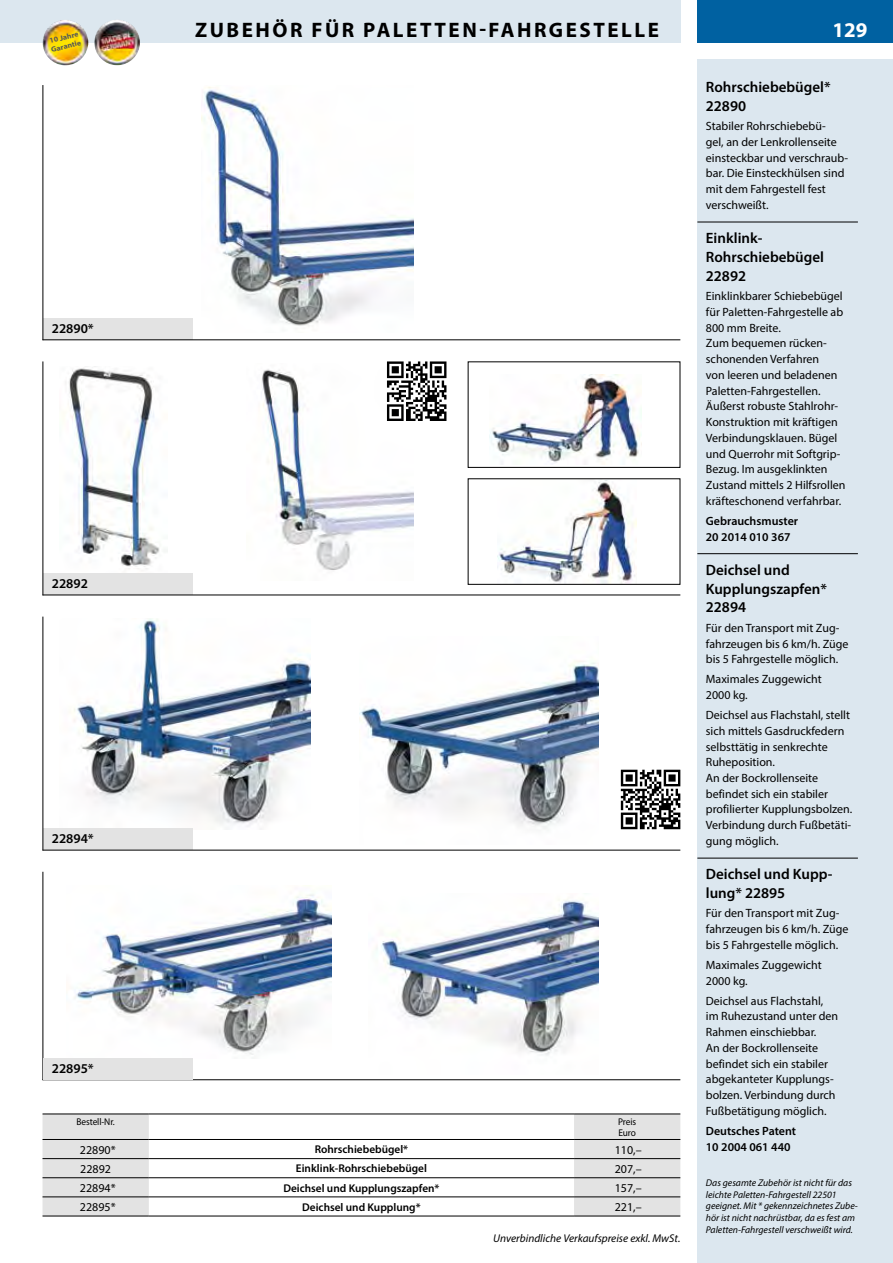
<style>
.page{position:relative;width:893px;height:1263px;background:#fff}
.page>*{position:absolute;margin:0;border:0;box-sizing:border-box;transform-origin:0 0}
.t1{font:700 21px "Myriad Pro";letter-spacing:.12em;color:#000}
.t2{font:700 21px "Myriad Pro";color:#fff}
.t3{font:600 15px/18.8px "Myriad Pro";color:#000}
.t4{font:600 13.5px "Myriad Pro";color:#000}
.t5{font:12px/15.8px "Myriad Pro";color:#000}
.t6{font:600 12px/15.8px "Myriad Pro";color:#000}
.t7{font:600 11.25px "Myriad Pro";color:#000}
.t8{font:italic 11.25px "Myriad Pro";color:#000}
.t9{font:italic 9.75px/11.7px "Myriad Pro";color:#000}
.t10{font:9.75px/10.5px "Myriad Pro";letter-spacing:-.01em;color:#000;scale:.96 1}
.t11{font:700 7.5px/9px "Myriad Pro";color:#575756;scale:1.05 1}
</style>
<div class="page">
<div style="left:0;top:0;width:680px;height:43px;background:#dce7ef"></div>
<div style="left:697px;top:0;width:196px;height:43px;background:#0061a1"></div>
<div style="left:697px;top:60px;width:196px;height:1203px;background:#dce7ef"></div>
<hr style="left:43px;top:1079px;width:637px;height:1px;background:#000">
<hr style="left:43px;top:872px;width:1px;height:208px;background:#000">
<img style="left:73px;top:618px;width:237px;height:209px">
<img style="left:359px;top:660px;width:239px;height:169px">
<img style="left:63px;top:366px;width:97px;height:203px">
<div style="left:43px;top:573px;width:150px;height:22px;background:#e3e3e3"></div>
<hr style="left:43px;top:595px;width:637px;height:1px;background:#000">
<hr style="left:43px;top:361px;width:1px;height:234px;background:#000">
<div style="left:43px;top:318px;width:150px;height:21px;background:#e3e3e3"></div>
<hr style="left:43px;top:339px;width:637px;height:1px;background:#000">
<hr style="left:43px;top:85px;width:1px;height:255px;background:#000">
<img style="left:202px;top:87px;width:211px;height:239px">
<div style="left:43px;top:828px;width:150px;height:22px;background:#e3e3e3"></div>
<hr style="left:43px;top:850px;width:637px;height:1px;background:#000">
<hr style="left:43px;top:617px;width:1px;height:233px;background:#000">
<img style="left:498px;top:480px;width:139px;height:103px">
<div style="left:468px;top:478px;width:212px;height:107px;border:1px solid #000"></div>
<img style="left:489px;top:374px;width:152px;height:90px">
<div style="left:468px;top:361px;width:212px;height:107px;border:1px solid #000"></div>
<img style="left:76px;top:894px;width:255px;height:161px">
<img style="left:376px;top:899px;width:222px;height:157px">
<div style="left:43px;top:1058px;width:150px;height:21px;background:#e3e3e3"></div>
<img style="left:94px;top:20px;width:46px;height:45px;border-radius:23px">
<img style="left:43px;top:20px;width:45px;height:45px;border-radius:23px">
<img style="left:262px;top:369px;width:151px;height:201px">
<hr style="left:697px;top:222px;width:161px;height:1px;background:#000">
<hr style="left:697px;top:553px;width:161px;height:1px;background:#000">
<hr style="left:697px;top:858px;width:161px;height:1px;background:#000">
<svg style="left:43px;top:1115px;width:637px;height:101px"></svg>
<hr style="left:43px;top:1114px;width:106px;height:1px;background:#000">
<hr style="left:149px;top:1114px;width:425px;height:1px;background:#000">
<hr style="left:574px;top:1114px;width:106px;height:1px;background:#000">
<hr style="left:43px;top:1216px;width:106px;height:1px;background:#000">
<hr style="left:149px;top:1216px;width:425px;height:1px;background:#000">
<hr style="left:574px;top:1216px;width:106px;height:1px;background:#000">
<hr style="left:43px;top:1139px;width:106px;height:1px;background:#000">
<hr style="left:149px;top:1139px;width:425px;height:1px;background:#000">
<hr style="left:574px;top:1139px;width:106px;height:1px;background:#000">
<hr style="left:43px;top:1158px;width:106px;height:1px;background:#000">
<hr style="left:149px;top:1158px;width:425px;height:1px;background:#000">
<hr style="left:574px;top:1158px;width:106px;height:1px;background:#000">
<hr style="left:43px;top:1177px;width:106px;height:1px;background:#000">
<hr style="left:149px;top:1177px;width:425px;height:1px;background:#000">
<hr style="left:574px;top:1177px;width:106px;height:1px;background:#000">
<hr style="left:43px;top:1196px;width:106px;height:1px;background:#000">
<hr style="left:149px;top:1196px;width:425px;height:1px;background:#000">
<hr style="left:574px;top:1196px;width:106px;height:1px;background:#000">
<svg style="left:387px;top:361px;width:59px;height:60px"></svg>
<svg style="left:621px;top:770px;width:59px;height:59px"></svg>
<p class="t11" style="left:48px;top:36px;width:30px;rotate:-13deg">10 Jahre<br>Garantie</p>
<h1 class="t1" style="left:195px;top:16px;width:465px">ZUBEHÖR FÜR PALETTEN-FAHRGESTELLE</h1>
<p class="t4" style="left:52px;top:320px;width:44px">22890*</p>
<p class="t4" style="left:52px;top:575px;width:38px">22892</p>
<p class="t4" style="left:52px;top:830px;width:44px">22894*</p>
<p class="t4" style="left:52px;top:1060px;width:44px">22895*</p>
<p class="t10" style="left:76px;top:1116px;width:41px">Bestell-Nr.</p>
<p class="t10" style="left:618px;top:1116px;width:20px">Preis<br>Euro</p>
<p class="t5" style="left:80px;top:1141px;width:37px">22890*</p>
<p class="t7" style="left:315px;top:1142px;width:95px">Rohrschiebebügel*</p>
<p class="t5" style="left:615px;top:1141px;width:28px">110,–</p>
<p class="t5" style="left:80px;top:1160px;width:32px">22892</p>
<p class="t7" style="left:296px;top:1161px;width:132px">Einklink-Rohrschiebebügel</p>
<p class="t5" style="left:615px;top:1160px;width:28px">207,–</p>
<p class="t5" style="left:80px;top:1180px;width:37px">22894*</p>
<p class="t7" style="left:283px;top:1180px;width:158px">Deichsel und Kupplungszapfen*</p>
<p class="t5" style="left:615px;top:1180px;width:28px">157,–</p>
<p class="t5" style="left:80px;top:1199px;width:37px">22895*</p>
<p class="t7" style="left:302px;top:1200px;width:120px">Deichsel und Kupplung*</p>
<p class="t5" style="left:615px;top:1199px;width:28px">221,–</p>
<p class="t8" style="left:493px;top:1231px;width:189px">Unverbindliche Verkaufspreise exkl. MwSt.</p>
<h1 class="t2" style="left:832px;top:16px;width:36px">129</h1>
<p class="t3" style="left:706px;top:77px;width:126px">Rohrschiebebügel*<br>22890</p>
<p class="t5" style="left:706px;top:118px;width:144px">Stabiler Rohrschiebebü-<br>gel, an der Lenkrollenseite einsteckbar und verschraub&shy;bar. Die Einsteckhülsen sind mit dem Fahrgestell fest verschweißt.</p>
<p class="t3" style="left:706px;top:228px;width:120px">Einklink-<br>Rohrschiebebügel<br>22892</p>
<p class="t5" style="left:706px;top:288px;width:141px">Einklinkbarer Schiebebügel für Paletten-Fahrgestelle ab<br>800 mm Breite.<br>Zum bequemen rücken&shy;schonenden Verfahren<br>von leeren und beladenen<br>Paletten-Fahrgestellen.<br>Äußerst robuste Stahlrohr-<br>Konstruktion mit kräftigen<br>Verbindungsklauen. Bügel und Querrohr mit Softgrip-<br>Bezug. Im ausgeklinkten<br>Zustand mittels 2 Hilfsrollen kräfteschonend verfahrbar.</p>
<p class="t6" style="left:706px;top:513px;width:94px">Gebrauchsmuster<br>20 2014 010 367</p>
<p class="t3" style="left:706px;top:560px;width:123px">Deichsel und<br>Kupplungszapfen*<br>22894</p>
<p class="t5" style="left:706px;top:620px;width:144px">Für den Transport mit Zug&shy;fahrzeugen bis 6 km/h. Züge bis 5 Fahrgestelle möglich.</p>
<p class="t5" style="left:706px;top:671px;width:117px">Maximales Zuggewicht<br>2000 kg.</p>
<p class="t5" style="left:706px;top:707px;width:148px">Deichsel aus Flachstahl, stellt sich mittels Gasdruckfedern selbsttätig in senkrechte<br>Ruheposition.<br>An der Bockrollenseite befindet sich ein stabiler profilierter Kupplungsbolzen.<br>Verbindung durch Fußbetäti&shy;gung möglich.</p>
<p class="t3" style="left:706px;top:864px;width:128px">Deichsel und Kupp&shy;lung* 22895</p>
<p class="t5" style="left:706px;top:905px;width:144px">Für den Transport mit Zug&shy;fahrzeugen bis 6 km/h. Züge bis 5 Fahrgestelle möglich.</p>
<p class="t5" style="left:706px;top:957px;width:117px">Maximales Zuggewicht<br>2000 kg.</p>
<p class="t5" style="left:706px;top:992px;width:134px">Deichsel aus Flachstahl, im Ruhezustand unter den<br>Rahmen einschiebbar.<br>An der Bockrollenseite befindet sich ein stabiler abgekanteter Kupplungs&shy;bolzen. Verbindung durch<br>Fußbetätigung möglich.</p>
<p class="t6" style="left:706px;top:1123px;width:92px">Deutsches Patent<br>10 2004 061 440</p>
<p class="t9" style="left:706px;top:1177px;width:154px">Das gesamte Zubehör ist nicht für das leichte Paletten-Fahrgestell 22501 geeignet. Mit * gekennzeichnetes Zube&shy;hör ist nicht nachrüstbar, da es fest am Paletten-Fahrgestell verschweißt wird.</p>
</div>
